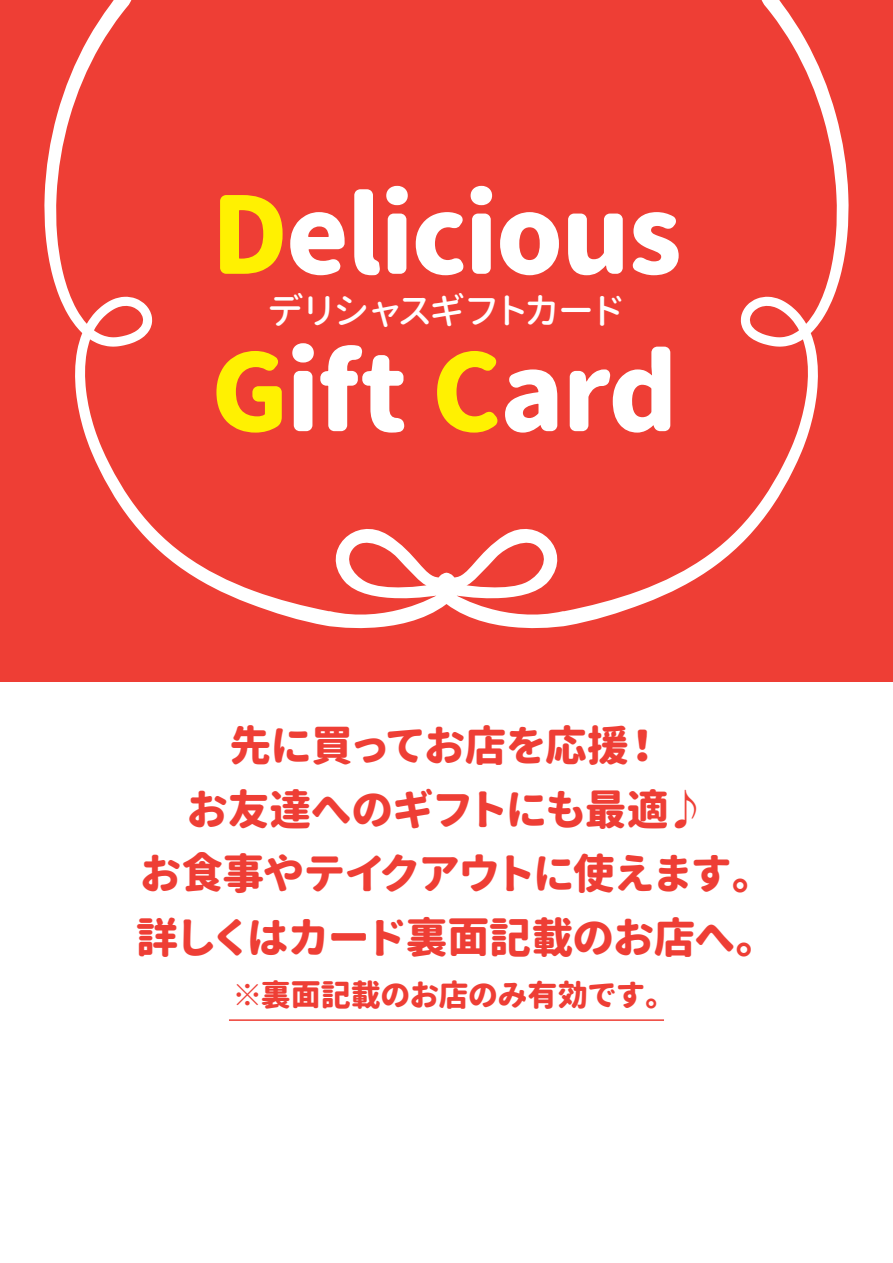
<style>
.page{position:relative;width:893px;height:1263px;background:#fff}
.page>*{position:absolute;margin:0;border:0;box-sizing:border-box;transform-origin:0 0}
.t1{font:800 105.75px/157.4px "Gen Jyuu Gothic";letter-spacing:-.02em;color:#fff}
.t2{font:800 42px/63.8px "Gen Jyuu Gothic";letter-spacing:-.035em;color:#ee3e35;text-align:center}
.t3{font:500 36.6px "Gen Jyuu Gothic";letter-spacing:-.11em;color:#fff}
.t4{font:800 30px "Gen Jyuu Gothic";letter-spacing:-.01em;color:#ee3e35}
.s1{color:#fff101}
</style>
<div class="page">
<div style="left:0;top:0;width:893px;height:681px;background:#ee3e35"></div>
<svg style="left:44px;top:0;width:805px;height:629px"></svg>
<hr style="left:229px;top:1019px;width:435px;height:2px;background:#ee3e35">
<h1 class="t1" style="left:211px;top:153px;width:472px"><span class="s1">D</span>elicious<br><span class="s1">G</span>ift <span class="s1">C</span>ard</h1>
<p class="t3" style="left:267px;top:284px;width:360px">デリシャスギフトカード</p>
<p class="t2" style="left:136px;top:713px;width:643px">先に買ってお店を応援！<br>お友達へのギフトにも最適♪<br>お食事やテイクアウトに使えます。詳しくはカード裏面記載のお店へ。</p>
<p class="t4" style="left:232px;top:973px;width:445px">※裏面記載のお店のみ有効です。</p>
</div>
